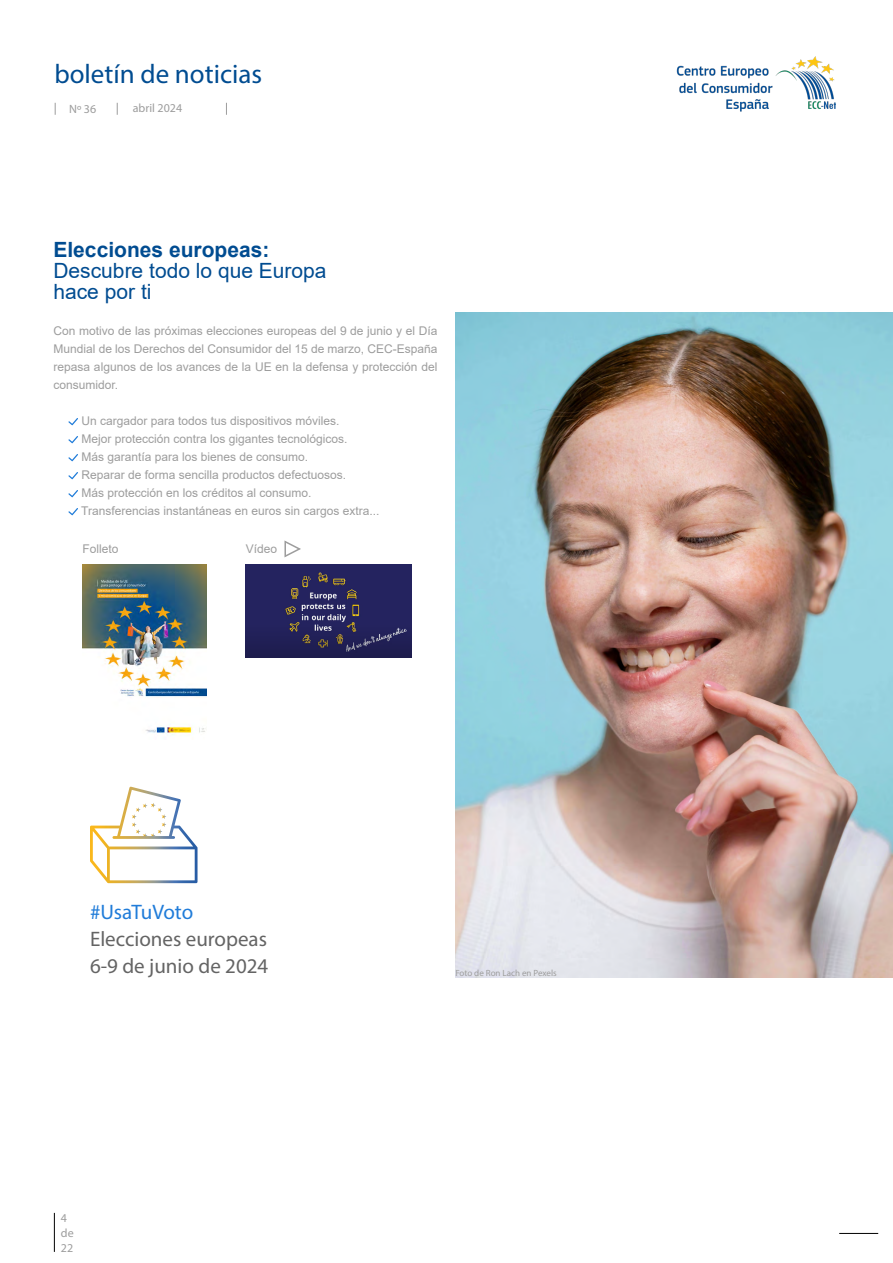
<style>
.page{position:relative;width:893px;height:1263px;background:#fff}
.page>*{position:absolute;margin:0;border:0;box-sizing:border-box;transform-origin:0 0}
.t1{font:27px "Myriad Pro";color:#004c91}
.t2{font:21px/27px "Myriad Pro";color:#646464}
.t3{font:21px/21px "Arial";color:#004c91}
.t4{font:700 21px "Arial";color:#004c91}
.t5{font:21px "Myriad Pro";letter-spacing:-.005em;color:#207cd9}
.t6{font:12px/18px "Arial";color:#9d9d9d;text-align:justify}
.t7{font:12px/15px "Myriad Pro";color:#9d9d9d}
.t8{font:9px "Myriad Pro";color:#9d9d9d}
</style>
<div class="page">
<svg style="left:55px;top:103px;width:1px;height:12px"></svg>
<svg style="left:117px;top:103px;width:1px;height:12px"></svg>
<svg style="left:226px;top:103px;width:1px;height:12px"></svg>
<hr style="left:839px;top:1233px;width:39px;height:1px;background:#000">
<img style="left:676px;top:56px;width:159px;height:56px">
<hr style="left:54px;top:1213px;width:1px;height:39px;background:#000">
<svg style="left:68px;top:418px;width:10px;height:7px"></svg>
<svg style="left:68px;top:436px;width:10px;height:7px"></svg>
<svg style="left:68px;top:454px;width:10px;height:7px"></svg>
<svg style="left:68px;top:472px;width:10px;height:7px"></svg>
<svg style="left:68px;top:490px;width:10px;height:7px"></svg>
<svg style="left:68px;top:508px;width:10px;height:7px"></svg>
<img style="left:455px;top:312px;width:438px;height:665px">
<svg style="left:90px;top:787px;width:108px;height:96px"></svg>
<img style="left:82px;top:564px;width:124px;height:171px">
<img style="left:246px;top:564px;width:166px;height:93px">
<svg style="left:284px;top:540px;width:17px;height:18px"></svg>
<h1 class="t1" style="left:54px;top:57px;width:209px">boletín de noticias</h1>
<p class="t7" style="left:69px;top:101px;width:29px">Nº 36</p>
<p class="t7" style="left:133px;top:101px;width:51px">abril 2024</p>
<h2 class="t4" style="left:53px;top:235px;width:217px">Elecciones europeas:</h2>
<h2 class="t3" style="left:53px;top:260px;width:275px">Descubre todo lo que Europa hace por ti</h2>
<p class="t6" style="left:53px;top:322px;width:386px">Con motivo de las próximas elecciones europeas del 9 de junio y el Día Mundial de los Derechos del Consumidor del 15 de marzo, CEC-España repasa algunos de los avances de la UE en la defensa y protección del consumidor.</p>
<p class="t6" style="left:81px;top:412px;width:300px;text-align:left">Un cargador para todos tus dispositivos móviles.<br>Mejor protección contra los gigantes tecnológicos.<br>Más garantía para los bienes de consumo.<br>Reparar de forma sencilla productos defectuosos.<br>Más protección en los créditos al consumo.<br>Transferencias instantáneas en euros sin cargos extra...</p>
<p class="t6" style="left:83px;top:539px;width:38px">Folleto</p>
<p class="t6" style="left:246px;top:539px;width:33px">Vídeo</p>
<h2 class="t5" style="left:90px;top:899px;width:105px">#UsaTuVoto</h2>
<h2 class="t2" style="left:90px;top:925px;width:180px">Elecciones europeas<br>6-9 de junio de 2024</h2>
<p class="t7" style="left:61px;top:1210px;width:14px">4 de<br>22</p>
<p class="t8" style="left:455px;top:968px;width:103px">Foto de Ron Lach en Pexels</p>
</div>
